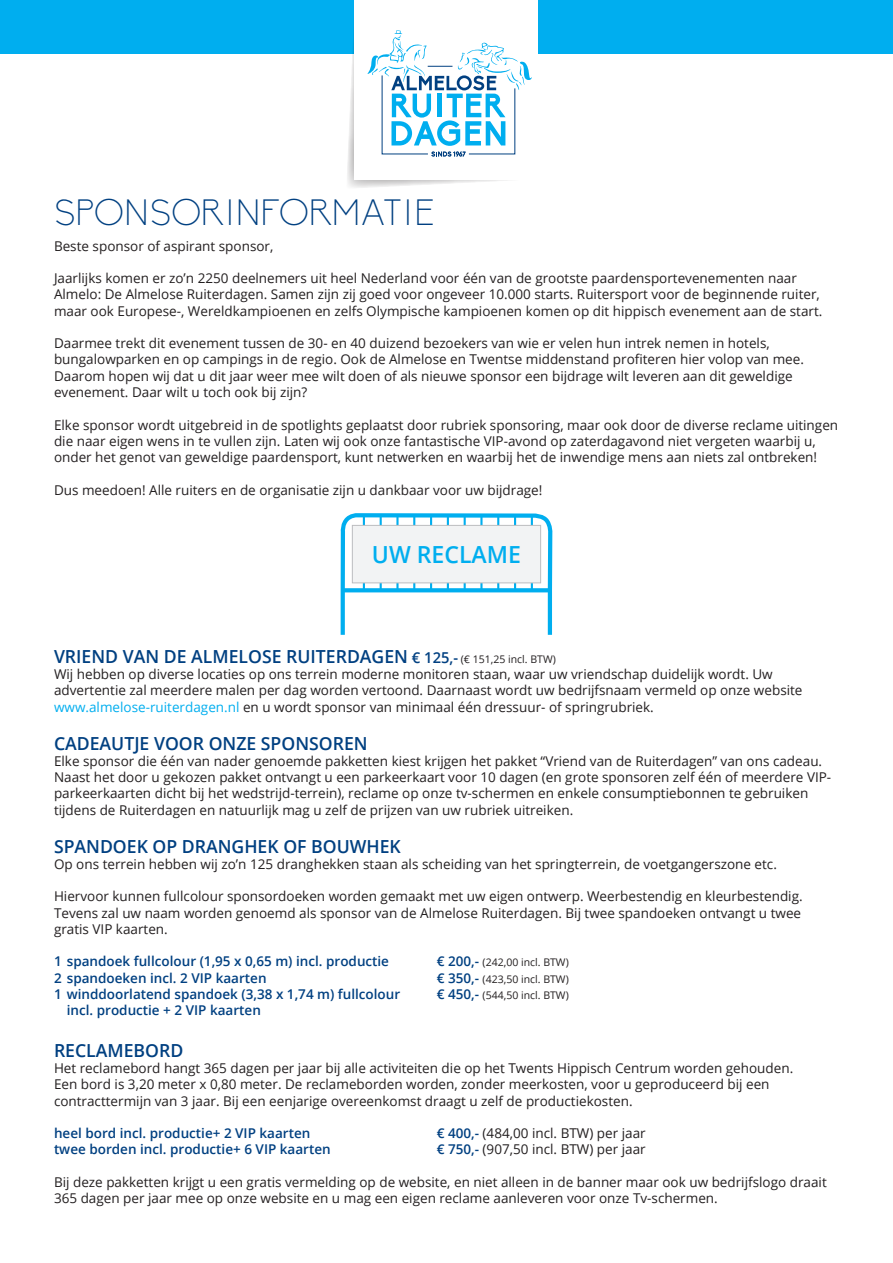
<style>
.page{position:relative;width:893px;height:1263px;background:#fff}
.page>*{position:absolute;margin:0;border:0;box-sizing:border-box;transform-origin:0 0}
.t1{font:300 36px "Biko";color:#014081}
.Text_01{font:600 23.55px "Open Sans";color:#00aeef}
.Text_01-2{font:600 18px "Open Sans";color:#014081}
.Text_01-3{font:13.5px/16.2px "Open Sans";color:#231f20}
.Text_01-4{font:600 13.5px "Open Sans";color:#014081}
.Text_01-5{font:10.5px "Open Sans";color:#231f20}
.s1{font-size:15px}
.s2{font-weight:400;font-size:10.5px;color:#231f20}
.s3{color:#00aeef}
.s4{font-weight:600;font-size:13.5px;color:#014081}
.s5{font-weight:600;color:#014081}
</style>
<div class="page">
<div style="left:0;top:0;width:893px;height:53px;background:#00aeef"></div>
<div style="left:355px;top:0;width:183px;height:180px;background:#fff"></div>
<svg style="left:346px;top:0;width:186px;height:188px"></svg>
<svg style="left:340px;top:513px;width:213px;height:122px"></svg>
<div style="left:352px;top:525px;width:189px;height:58px;background:#f2f3f4;border:1px solid #bcbdc0"></div>
<p class="t1" style="left:54px;top:192px;width:382px">SPONSORINFORMATIE</p>
<p class="Text_01-3" style="left:54px;top:237px;width:221px">Beste sponsor of aspirant sponsor,</p>
<p class="Text_01-3" style="left:54px;top:270px;width:770px">Jaarlijks komen er zo’n 2250 deelnemers uit heel Nederland voor één van de grootste paardensportevenementen naar<br>Almelo: De Almelose Ruiterdagen. Samen zijn zij goed voor ongeveer 10.000 starts. Ruitersport voor de beginnende ruiter, maar ook Europese-, Wereldkampioenen en zelfs Olympische kampioenen komen op dit hippisch evenement aan de start.</p>
<p class="Text_01-3" style="left:54px;top:335px;width:751px">Daarmee trekt dit evenement tussen de 30- en 40 duizend bezoekers van wie er velen hun intrek nemen in hotels, bungalowparken en op campings in de regio. Ook de Almelose en Twentse middenstand profiteren hier volop van mee.<br>Daarom hopen wij dat u dit jaar weer mee wilt doen of als nieuwe sponsor een bijdrage wilt leveren aan dit geweldige evenement. Daar wilt u toch ook bij zijn?</p>
<p class="Text_01-3" style="left:54px;top:416px;width:786px">Elke sponsor wordt uitgebreid in de spotlights geplaatst door rubriek sponsoring, maar ook door de diverse reclame uitingen die naar eigen wens in te vullen zijn. Laten wij ook onze fantastische VIP-avond op zaterdagavond niet vergeten waarbij u, onder het genot van geweldige paardensport, kunt netwerken en waarbij het de inwendige mens aan niets zal ontbreken!</p>
<p class="Text_01-3" style="left:54px;top:481px;width:490px">Dus meedoen! Alle ruiters en de organisatie zijn u dankbaar voor uw bijdrage!</p>
<p class="Text_01" style="left:372px;top:538px;width:151px">UW RECLAME</p>
<p class="Text_01-2" style="left:54px;top:644px;width:503px">VRIEND VAN DE ALMELOSE RUITERDAGEN <span class="s1">€ 125,-</span> <span class="s2">(€ 151,25 incl. BTW)</span></p>
<p class="Text_01-3" style="left:54px;top:666px;width:750px">Wij hebben op diverse locaties op ons terrein moderne monitoren staan, waar uw vriendschap duidelijk wordt. Uw advertentie zal meerdere malen per dag worden vertoond. Daarnaast wordt uw bedrijfsnaam vermeld op onze website <span class="s3">www.almelose-ruiterdagen.nl</span> en u wordt sponsor van minimaal één dressuur- of springrubriek.</p>
<p class="Text_01-2" style="left:54px;top:731px;width:315px">CADEAUTJE VOOR ONZE SPONSOREN</p>
<p class="Text_01-3" style="left:54px;top:752px;width:779px">Elke sponsor die één van nader genoemde pakketten kiest krijgen het pakket “Vriend van de Ruiterdagen” van ons cadeau.<br>Naast het door u gekozen pakket ontvangt u een parkeerkaart voor 10 dagen (en grote sponsoren zelf één of meerdere VIP&shy;parkeerkaarten dicht bij het wedstrijd-terrein), reclame op onze tv-schermen en enkele consumptiebonnen te gebruiken tijdens de Ruiterdagen en natuurlijk mag u zelf de prijzen van uw rubriek uitreiken.</p>
<p class="Text_01-2" style="left:54px;top:834px;width:348px">SPANDOEK OP DRANGHEK OF BOUWHEK</p>
<p class="Text_01-3" style="left:54px;top:855px;width:724px">Op ons terrein hebben wij zo’n 125 dranghekken staan als scheiding van het springterrein, de voetgangerszone etc.</p>
<p class="Text_01-3" style="left:54px;top:888px;width:750px;text-align:justify">Hiervoor kunnen fullcolour sponsordoeken worden gemaakt met uw eigen ontwerp. Weerbestendig en kleurbestendig.<br>Tevens zal uw naam worden genoemd als sponsor van de Almelose Ruiterdagen. Bij twee spandoeken ontvangt u twee gratis VIP kaarten.</p>
<p class="Text_01-4" style="left:54px;top:952px;width:337px">1 spandoek fullcolour (1,95 x 0,65 m) incl. productie</p>
<p class="Text_01-5" style="left:437px;top:955px;width:134px"><span class="s4">€ 200,-</span> (242,00 incl. BTW)</p>
<p class="Text_01-4" style="left:54px;top:968px;width:214px">2 spandoeken incl. 2 VIP kaarten</p>
<p class="Text_01-5" style="left:437px;top:972px;width:134px"><span class="s4">€ 350,-</span> (423,50 incl. BTW)</p>
<p class="Text_01-4" style="left:54px;top:985px;width:348px">1 winddoorlatend spandoek (3,38 x 1,74 m) fullcolour</p>
<p class="Text_01-5" style="left:437px;top:988px;width:134px"><span class="s4">€ 450,-</span> (544,50 incl. BTW)</p>
<p class="Text_01-4" style="left:67px;top:1001px;width:196px">incl. productie + 2 VIP kaarten</p>
<p class="Text_01-2" style="left:54px;top:1038px;width:131px">RECLAMEBORD</p>
<p class="Text_01-3" style="left:54px;top:1060px;width:741px">Het reclamebord hangt 365 dagen per jaar bij alle activiteiten die op het Twents Hippisch Centrum worden gehouden.<br>Een bord is 3,20 meter x 0,80 meter. De reclameborden worden, zonder meerkosten, voor u geproduceerd bij een contracttermijn van 3 jaar. Bij een eenjarige overeenkomst draagt u zelf de productiekosten.</p>
<p class="Text_01-4" style="left:54px;top:1124px;width:258px">heel bord incl. productie+ 2 VIP kaarten</p>
<p class="Text_01-3" style="left:437px;top:1125px;width:211px"><span class="s5">€ 400,-</span> (484,00 incl. BTW) per jaar</p>
<p class="Text_01-4" style="left:54px;top:1140px;width:278px">twee borden incl. productie+ 6 VIP kaarten</p>
<p class="Text_01-3" style="left:437px;top:1141px;width:211px"><span class="s5">€ 750,-</span> (907,50 incl. BTW) per jaar</p>
<p class="Text_01-3" style="left:54px;top:1173px;width:774px">Bij deze pakketten krijgt u een gratis vermelding op de website, en niet alleen in de banner maar ook uw bedrijfslogo draait<br>365 dagen per jaar mee op onze website en u mag een eigen reclame aanleveren voor onze Tv-schermen.</p>
</div>
